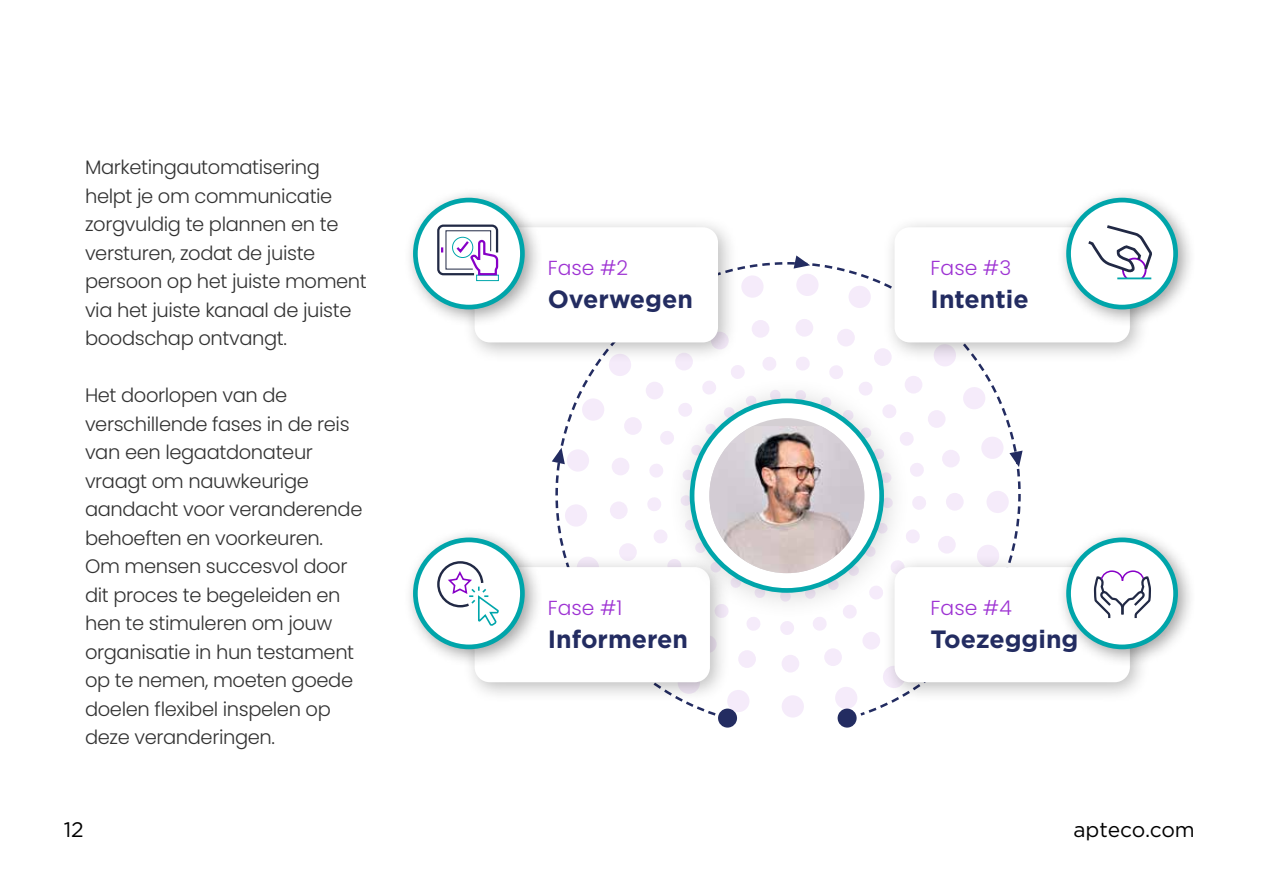
<style>
.page{position:relative;width:1263px;height:893px;background:#fff}
.page>*{position:absolute;margin:0;border:0;box-sizing:border-box;transform-origin:0 0}
.t1{font:700 25.05px "Gotham";color:#232c61}
.t2{font:21px "Gotham";color:#000}
.t3{font:300 20.25px "Poppins";color:#9e33d3}
.t4{font:300 19.5px/28.5px "Poppins";letter-spacing:-.02em;color:#333}
</style>
<div class="page">
<svg style="left:737px;top:262px;width:145px;height:458px"></svg>
<div style="left:462px;top:555px;width:269px;height:148px;background:#000;opacity:.27"></div>
<div style="left:475px;top:567px;width:235px;height:115px;background:#fff;border-radius:15px"></div>
<div style="left:882px;top:215px;width:269px;height:148px;background:#000;opacity:.27"></div>
<div style="left:894px;top:227px;width:236px;height:115px;background:#fff;border-radius:15px"></div>
<div style="left:1056px;top:188px;width:140px;height:140px;background:#000;opacity:.37"></div>
<div style="left:1068px;top:200px;width:107px;height:107px;background:#fff;border-radius:50%"></div>
<div style="left:1066px;top:198px;width:112px;height:111px;border:5px solid #00a5aa;border-radius:50%"></div>
<div style="left:718px;top:709px;width:19px;height:19px;background:#232c61;border-radius:50%"></div>
<div style="left:838px;top:709px;width:19px;height:19px;background:#232c61;border-radius:50%"></div>
<div style="left:462px;top:215px;width:277px;height:148px;background:#000;opacity:.27"></div>
<div style="left:475px;top:227px;width:243px;height:115px;background:#fff;border-radius:15px"></div>
<div style="left:403px;top:188px;width:140px;height:140px;background:#000;opacity:.37"></div>
<div style="left:415px;top:200px;width:107px;height:107px;background:#fff;border-radius:50%"></div>
<div style="left:413px;top:198px;width:112px;height:111px;border:5px solid #00a5aa;border-radius:50%"></div>
<div style="left:882px;top:555px;width:269px;height:148px;background:#000;opacity:.27"></div>
<div style="left:894px;top:567px;width:236px;height:115px;background:#fff;border-radius:15px"></div>
<div style="left:1056px;top:527px;width:140px;height:141px;background:#000;opacity:.37"></div>
<div style="left:1068px;top:540px;width:107px;height:107px;background:#fff;border-radius:50%"></div>
<div style="left:1066px;top:538px;width:112px;height:111px;border:5px solid #00a5aa;border-radius:50%"></div>
<svg style="left:794px;top:255px;width:16px;height:14px"></svg>
<svg style="left:552px;top:356px;width:470px;height:362px"></svg>
<svg style="left:1095px;top:527px;width:55px;height:92px"></svg>
<div style="left:403px;top:527px;width:140px;height:141px;background:#000;opacity:.37"></div>
<div style="left:415px;top:540px;width:107px;height:107px;background:#fff;border-radius:50%"></div>
<div style="left:413px;top:538px;width:112px;height:111px;border:5px solid #00a5aa;border-radius:50%"></div>
<svg style="left:437px;top:561px;width:62px;height:64px"></svg>
<svg style="left:1088px;top:225px;width:64px;height:55px"></svg>
<div style="left:476px;top:275px;width:23px;height:6px;border:1px solid #00a6ab"></div>
<svg style="left:437px;top:224px;width:62px;height:52px"></svg>
<div style="left:452px;top:237px;width:21px;height:21px;border:1px solid #00a6ab;border-radius:50%"></div>
<p class="t4" style="left:85px;top:153px;width:283px">Marketingautomatisering helpt je om communicatie zorgvuldig te plannen en te versturen, zodat de juiste persoon op het juiste moment via het juiste kanaal de juiste boodschap ontvangt.</p>
<p class="t4" style="left:85px;top:381px;width:279px">Het doorlopen van de verschillende fases in de reis van een legaatdonateur vraagt om nauwkeurige aandacht voor veranderende behoeften en voorkeuren.<br>Om mensen succesvol door dit proces te begeleiden en hen te stimuleren om jouw organisatie in hun testament op te nemen, moeten goede doelen flexibel inspelen op deze veranderingen.</p>
<p class="t3" style="left:548px;top:256px;width:82px">Fase #2</p>
<p class="t1" style="left:548px;top:283px;width:147px">Overwegen</p>
<p class="t3" style="left:548px;top:596px;width:76px">Fase #1</p>
<p class="t1" style="left:548px;top:623px;width:142px">Informeren</p>
<p class="t3" style="left:930px;top:256px;width:82px">Fase #3</p>
<p class="t1" style="left:930px;top:283px;width:100px">Intentie</p>
<p class="t3" style="left:930px;top:596px;width:83px">Fase #4</p>
<p class="t1" style="left:930px;top:623px;width:149px">Toezegging</p>
<p class="t2" style="left:64px;top:816px;width:22px">12</p>
<p class="t2" style="left:1073px;top:816px;width:123px">apteco.com</p>
</div>
